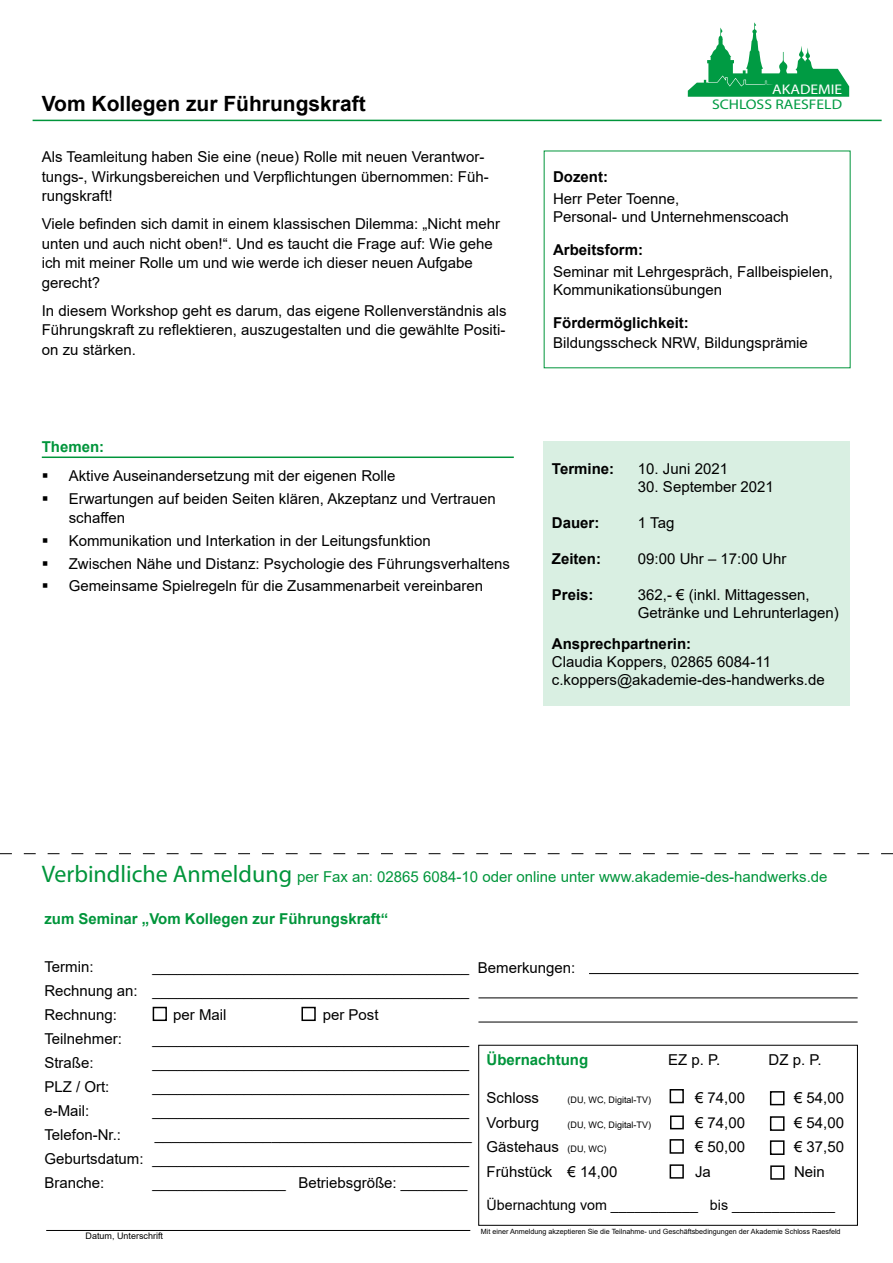
<style>
.page{position:relative;width:893px;height:1263px;background:#fff}
.page>*{position:absolute;margin:0;border:0;box-sizing:border-box;transform-origin:0 0}
.t1{font:700 21px "Arial";color:#000}
.t2{font:15px/19.5px "Arial";color:#000}
.t3{font:15px "Arial";color:#00953b}
.t4{font:700 15px "Arial";color:#000}
.t5{font:700 15px "Arial";color:#00953b}
.t6{font:14.25px "Arial";color:#000}
.t7{font:13.95px "Myriad Pro";color:#009b43;scale:1.12 1}
.t8{font:13.95px "Myriad Pro";color:#fff;scale:1.12 1}
.t9{font:9px "Arial";color:#000}
.t10{font:7.2px "Arial";color:#000}
.s1{font-family:"Myriad Pro";font-size:24px}
.s2{font-size:9px}
</style>
<div class="page">
<svg style="left:688px;top:22px;width:161px;height:75px"></svg>
<hr style="left:33px;top:120px;width:849px;height:1px;background:#00953b">
<hr style="left:46px;top:1230px;width:424px;height:1px;background:#000">
<div style="left:478px;top:1045px;width:380px;height:180px;border:1px solid #000"></div>
<div style="left:670px;top:1089px;width:14px;height:14px;border:2px solid #000"></div>
<div style="left:670px;top:1115px;width:14px;height:14px;border:2px solid #000"></div>
<div style="left:670px;top:1139px;width:14px;height:15px;border:2px solid #000"></div>
<div style="left:670px;top:1164px;width:14px;height:14px;border:2px solid #000"></div>
<div style="left:770px;top:1091px;width:14px;height:14px;border:2px solid #000"></div>
<div style="left:770px;top:1116px;width:14px;height:15px;border:2px solid #000"></div>
<div style="left:770px;top:1140px;width:14px;height:15px;border:2px solid #000"></div>
<hr style="left:589px;top:973px;width:269px;height:1px;background:#000">
<hr style="left:478px;top:997px;width:380px;height:1px;background:#000">
<div style="left:770px;top:1165px;width:14px;height:15px;border:2px solid #000"></div>
<hr style="left:478px;top:1022px;width:380px;height:1px;background:#000">
<svg style="left:0;top:853px;width:893px;height:1px"></svg>
<div style="left:543px;top:441px;width:307px;height:265px;background:#d9efe2"></div>
<hr style="left:42px;top:456px;width:472px;height:2px;background:#00953b">
<div style="left:153px;top:1007px;width:14px;height:14px;border:2px solid #000"></div>
<div style="left:301px;top:1007px;width:15px;height:14px;border:2px solid #000"></div>
<h1 class="t1" style="left:42px;top:88px;width:325px">Vom Kollegen zur Führungskraft</h1>
<p class="t2" style="left:42px;top:147px;width:448px">Als Teamleitung haben Sie eine (neue) Rolle mit neuen Verantwor&shy;tungs-, Wirkungsbereichen und Verpflichtungen übernommen: Füh&shy;rungskraft!</p>
<p class="t2" style="left:42px;top:214px;width:460px">Viele befinden sich damit in einem klassischen Dilemma: „Nicht mehr unten und auch nicht oben!“. Und es taucht die Frage auf: Wie gehe ich mit meiner Rolle um und wie werde ich dieser neuen Aufgabe gerecht?</p>
<p class="t2" style="left:42px;top:301px;width:466px;text-align:justify">In diesem Workshop geht es darum, das eigene Rollenverständnis als Führungskraft zu reflektieren, auszugestalten und die gewählte Positi&shy;on zu stärken.</p>
<p class="t5" style="left:42px;top:437px;width:64px">Themen:</p>
<p class="t2" style="left:69px;top:464px;width:428px;line-height:22.6px">Aktive Auseinandersetzung mit der eigenen Rolle<br>Erwartungen auf beiden Seiten klären, Akzeptanz und Vertrauen</p>
<p class="t2" style="left:69px;top:506px;width:443px;line-height:22.6px">schaffen<br>Kommunikation und Interkation in der Leitungsfunktion<br>Zwischen Nähe und Distanz: Psychologie des Führungsverhaltens Gemeinsame Spielregeln für die Zusammenarbeit vereinbaren</p>
<p class="t8" style="left:772px;top:81px;width:64px">AKADEMIE</p>
<p class="t7" style="left:712px;top:96px;width:118px">SCHLOSS RAESFELD</p>
<p class="t4" style="left:553px;top:166px;width:56px">Dozent:</p>
<p class="t2" style="left:553px;top:190px;width:237px;line-height:18px">Herr Peter Toenne,<br>Personal- und Unternehmenscoach</p>
<p class="t4" style="left:553px;top:239px;width:91px">Arbeitsform:</p>
<p class="t2" style="left:553px;top:263px;width:282px;line-height:18px">Seminar mit Lehrgespräch, Fallbeispielen,<br>Kommunikationsübungen</p>
<p class="t4" style="left:553px;top:313px;width:137px">Fördermöglichkeit:</p>
<p class="t2" style="left:553px;top:333px;width:256px">Bildungsscheck NRW, Bildungsprämie</p>
<p class="t4" style="left:552px;top:458px;width:64px">Termine:</p>
<p class="t2" style="left:638px;top:458px;width:92px">10. Juni 2021</p>
<p class="t2" style="left:638px;top:476px;width:137px">30. September 2021</p>
<p class="t4" style="left:552px;top:512px;width:49px">Dauer:</p>
<p class="t2" style="left:638px;top:512px;width:38px">1 Tag</p>
<p class="t4" style="left:552px;top:548px;width:51px">Zeiten:</p>
<p class="t2" style="left:638px;top:548px;width:150px">09:00 Uhr – 17:00 Uhr</p>
<p class="t4" style="left:552px;top:584px;width:43px">Preis:</p>
<p class="t2" style="left:638px;top:585px;width:202px;line-height:18px">362,- € (inkl. Mittagessen,<br>Getränke und Lehrunterlagen)</p>
<p class="t4" style="left:552px;top:633px;width:141px">Ansprechpartnerin:</p>
<p class="t2" style="left:552px;top:653px;width:274px;line-height:18px">Claudia Koppers, 02865 6084-11 c.koppers@akademie-des-handwerks.de</p>
<p class="t3" style="left:42px;top:866px;width:787px"><span class="s1">Verbindliche Anmeldung</span> per Fax an: 02865 6084-10 oder online unter www.akademie-des-handwerks.de</p>
<p class="t5" style="left:44px;top:908px;width:345px">zum Seminar „Vom Kollegen zur Führungskraft“</p>
<p class="t2" style="left:44px;top:957px;width:51px">Termin:</p>
<p class="t2" style="left:44px;top:954px;width:426px;line-height:24px;text-align:justify;text-indent:108px">______________________________________ Rechnung an: ______________________________________ Rechnung:</p>
<p class="t2" style="left:478px;top:958px;width:99px">Bemerkungen:</p>
<p class="t2" style="left:173px;top:1005px;width:55px">per Mail</p>
<p class="t2" style="left:323px;top:1005px;width:57px">per Post</p>
<p class="t2" style="left:44px;top:1029px;width:79px">Teilnehmer:</p>
<p class="t2" style="left:44px;top:1053px;width:51px">Straße:</p>
<p class="t2" style="left:44px;top:1077px;width:67px">PLZ / Ort:</p>
<p class="t2" style="left:44px;top:1101px;width:47px">e-Mail:</p>
<p class="t2" style="left:152px;top:1029px;width:318px">______________________________________</p>
<p class="t2" style="left:152px;top:1053px;width:318px">______________________________________</p>
<p class="t2" style="left:152px;top:1077px;width:318px">______________________________________</p>
<p class="t2" style="left:152px;top:1101px;width:318px">______________________________________</p>
<p class="t2" style="left:44px;top:1125px;width:78px">Telefon-Nr.:</p>
<p class="t2" style="left:44px;top:1122px;width:429px;line-height:24px;text-indent:111px">______________________________________<br>Geburtsdatum: ______________________________________<br>Branche:</p>
<p class="t2" style="left:152px;top:1173px;width:317px">________________ Betriebsgröße: ________</p>
<p class="t9" style="left:86px;top:1230px;width:79px">Datum, Unterschrift</p>
<p class="t5" style="left:487px;top:1049px;width:103px">Übernachtung</p>
<p class="t2" style="left:668px;top:1049px;width:54px">EZ p. P.</p>
<p class="t2" style="left:769px;top:1049px;width:55px">DZ p. P.</p>
<p class="t2" style="left:487px;top:1088px;width:54px">Schloss</p>
<p class="t9" style="left:568px;top:1093px;width:85px">(DU, WC, Digital-TV)</p>
<p class="t2" style="left:695px;top:1088px;width:52px">€ 74,00</p>
<p class="t2" style="left:794px;top:1088px;width:52px">€ 54,00</p>
<p class="t2" style="left:487px;top:1112px;width:54px">Vorburg</p>
<p class="t9" style="left:568px;top:1118px;width:85px">(DU, WC, Digital-TV)</p>
<p class="t2" style="left:695px;top:1112px;width:52px">€ 74,00</p>
<p class="t2" style="left:794px;top:1112px;width:52px">€ 54,00</p>
<p class="t2" style="left:487px;top:1137px;width:121px">Gästehaus <span class="s2">(DU, WC)</span></p>
<p class="t2" style="left:695px;top:1137px;width:52px">€ 50,00</p>
<p class="t2" style="left:794px;top:1137px;width:52px">€ 37,50</p>
<p class="t2" style="left:487px;top:1162px;width:133px">Frühstück € 14,00</p>
<p class="t2" style="left:695px;top:1162px;width:17px">Ja</p>
<p class="t2" style="left:794px;top:1162px;width:32px">Nein</p>
<p class="t6" style="left:487px;top:1195px;width:350px">Übernachtung vom ___________ bis _____________</p>
<p class="t10" style="left:481px;top:1227px;width:361px">Mit einer Anmeldung akzeptieren Sie die Teilnahme- und Geschäftsbedingungen der Akademie Schloss Raesfeld</p>
</div>
